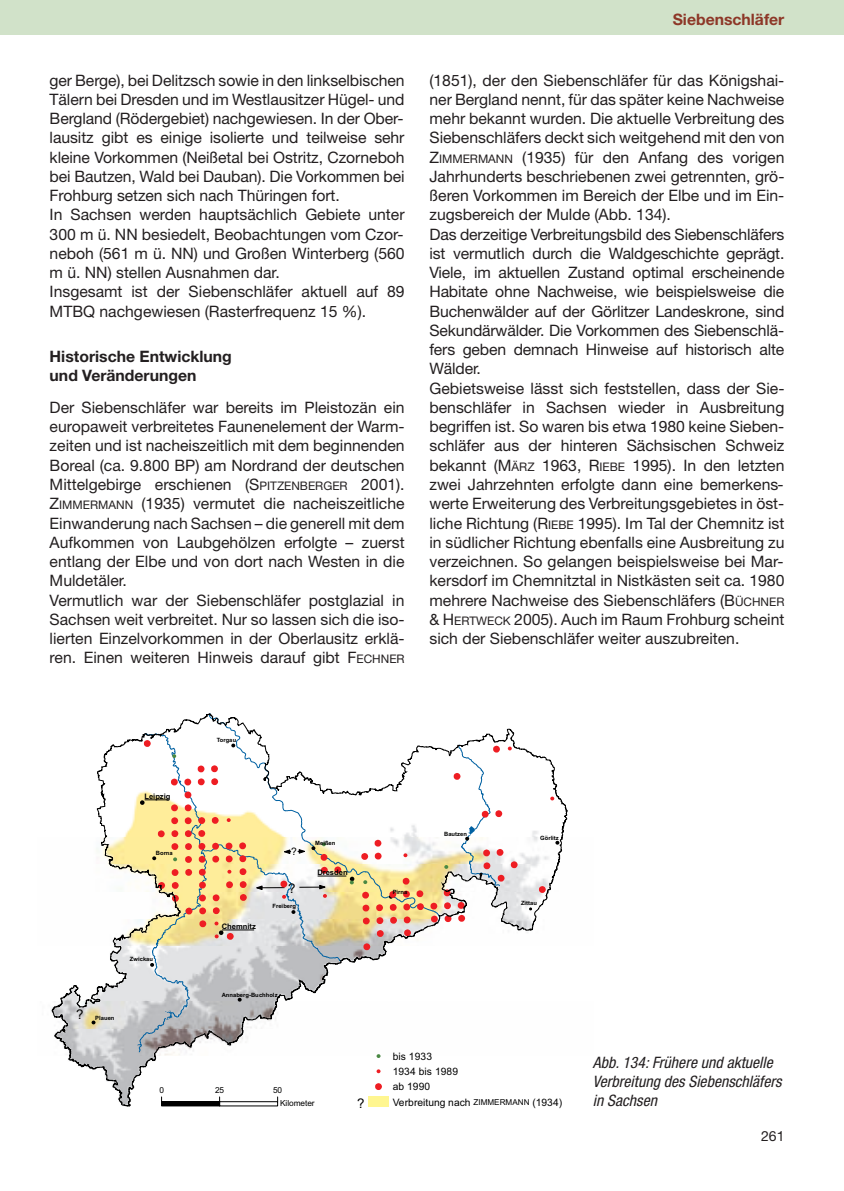
<style>
.page{position:relative;width:844px;height:1191px;background:#fff}
.page>*{position:absolute;margin:0;border:0;box-sizing:border-box;transform-origin:0 0}
.t1{font:15.75px/19.2px "Helvetica Neue";color:#231f20}
.t2{font:italic condensed 15.75px/19.2px "Helvetica Neue";color:#231f20}
.t3{font:700 15.75px/19.2px "Helvetica Neue";color:#231f20}
.t4{font:700 15.75px "Helvetica Neue";color:#8d3727}
.t5{font:14px "Helvetica Neue";color:#231f20}
.t6{font:13.3px "Arial MT+T42+QTHJPN";color:#000}
.t7{font:10.33px/15.2px "Arial MT+T42+QTHJPN";letter-spacing:.01em;color:#000}
.t8{font:8.22px/12.8px "Arial MT+T42+QTHJPN";letter-spacing:-.005em;color:#000}
.t9{font:7.52px "Arial Bold MT+T42+JPDSXM";letter-spacing:-.005em;color:#000}
.t10{font:5.77px "Arial Bold MT+T42+JPDSXM";letter-spacing:-.005em;color:#000}
.s1{font-size:11.9px}
.s2{font-size:8.05px}
</style>
<div class="page">
<div style="left:0;top:0;width:843px;height:35px;background:#d1e2c9"></div>
<svg style="left:52px;top:739px;width:515px;height:367px"></svg>
<div style="left:161px;top:1101px;width:58px;height:5px;background:#000"></div>
<div style="left:219px;top:1101px;width:59px;height:5px;border:1px solid #000"></div>
<svg style="left:137px;top:713px;width:380px;height:345px"></svg>
<svg style="left:376px;top:1069px;width:4px;height:4px"></svg>
<svg style="left:375px;top:1083px;width:7px;height:7px"></svg>
<div style="left:368px;top:1097px;width:21px;height:10px;background:#fff690"></div>
<p class="t1" style="left:50px;top:72px;width:356px">ger Berge), bei Delitzsch sowie in den linkselbischen Tälern bei Dresden und im Westlausitzer Hügel- und Bergland (Rödergebiet) nachgewiesen. In der Ober&shy;lausitz gibt es einige isolierte und teilweise sehr kleine Vorkommen (Neißetal bei Ostritz, Czorneboh bei Bautzen, Wald bei Dauban). Die Vorkommen bei Frohburg setzen sich nach Thüringen fort.<br>In Sachsen werden hauptsächlich Gebiete unter 300 m ü. NN besiedelt, Beobachtungen vom Czor&shy;neboh (561 m ü. NN) und Großen Winterberg (560 m ü. NN) stellen Ausnahmen dar.<br>Insgesamt ist der Siebenschläfer aktuell auf 89<br>MTBQ nachgewiesen (Rasterfrequenz 15 %).</p>
<p class="t3" style="left:50px;top:348px;width:184px">Historische Entwicklung und Veränderungen</p>
<p class="t1" style="left:50px;top:399px;width:356px">Der Siebenschläfer war bereits im Pleistozän ein europaweit verbreitetes Faunenelement der Warm&shy;zeiten und ist nacheiszeitlich mit dem beginnenden Boreal (ca. 9.800 BP) am Nordrand der deutschen Mittelgebirge erschienen (S<span class="s1">PITZENBERGER</span> 2001).<br>Z<span class="s1">IMMERMANN</span> (1935) vermutet die nacheiszeitliche Einwanderung nach Sachsen – die generell mit dem Aufkommen von Laubgehölzen erfolgte – zuerst entlang der Elbe und von dort nach Westen in die Muldetäler.<br>Vermutlich war der Siebenschläfer postglazial in Sachsen weit verbreitet. Nur so lassen sich die iso&shy;lierten Einzelvorkommen in der Oberlausitz erklä&shy;ren. Einen weiteren Hinweis darauf gibt F<span class="s1">ECHNER</span></p>
<p class="t4" style="left:672px;top:14px;width:113px">Siebenschläfer</p>
<p class="t1" style="left:429px;top:72px;width:356px">(1851), der den Siebenschläfer für das Königshai&shy;ner Bergland nennt, für das später keine Nachweise mehr bekannt wurden. Die aktuelle Verbreitung des Siebenschläfers deckt sich weitgehend mit den von Z<span class="s1">IMMERMANN</span> (1935) für den Anfang des vorigen Jahrhunderts beschriebenen zwei getrennten, grö&shy;ßeren Vorkommen im Bereich der Elbe und im Ein&shy;zugsbereich der Mulde (Abb. 134).<br>Das derzeitige Verbreitungsbild des Siebenschläfers ist vermutlich durch die Waldgeschichte geprägt.<br>Viele, im aktuellen Zustand optimal erscheinende Habitate ohne Nachweise, wie beispielsweise die Buchenwälder auf der Görlitzer Landeskrone, sind Sekundärwälder. Die Vorkommen des Siebenschlä&shy;fers geben demnach Hinweise auf historisch alte Wälder.<br>Gebietsweise lässt sich feststellen, dass der Sie&shy;benschläfer in Sachsen wieder in Ausbreitung begriffen ist. So waren bis etwa 1980 keine Sieben&shy;schläfer aus der hinteren Sächsischen Schweiz bekannt (M<span class="s1">ÄRZ</span> 1963, R<span class="s1">IEBE</span> 1995). In den letzten zwei Jahrzehnten erfolgte dann eine bemerkens&shy;werte Erweiterung des Verbreitungsgebietes in öst&shy;liche Richtung (R<span class="s1">IEBE</span> 1995). Im Tal der Chemnitz ist in südlicher Richtung ebenfalls eine Ausbreitung zu verzeichnen. So gelangen beispielsweise bei Mar&shy;kersdorf im Chemnitztal in Nistkästen seit ca. 1980 mehrere Nachweise des Siebenschläfers (B<span class="s1">ÜCHNER </span>&amp; H<span class="s1">ERTWECK</span> 2005). Auch im Raum Frohburg scheint sich der Siebenschläfer weiter auszubreiten.</p>
<p class="t9" style="left:144px;top:793px;width:27px">Leipzig</p>
<p class="t10" style="left:156px;top:851px;width:18px">Borna</p>
<p class="t10" style="left:130px;top:957px;width:25px">Zwickau</p>
<p class="t6" style="left:76px;top:1007px;width:9px">?</p>
<p class="t10" style="left:95px;top:1015px;width:21px">Plauen</p>
<p class="t10" style="left:217px;top:738px;width:21px">Torgau</p>
<p class="t9" style="left:222px;top:923px;width:35px">Chemnitz</p>
<p class="t7" style="left:291px;top:844px;width:7px">?</p>
<p class="t6" style="left:288px;top:880px;width:9px">?</p>
<p class="t10" style="left:272px;top:904px;width:25px">Freiberg</p>
<p class="t10" style="left:315px;top:841px;width:22px">Meißen</p>
<p class="t9" style="left:317px;top:869px;width:32px">Dresden</p>
<p class="t10" style="left:222px;top:993px;width:57px">Annaberg-Buchholz</p>
<p class="t10" style="left:392px;top:890px;width:16px">Pirna</p>
<p class="t10" style="left:444px;top:832px;width:24px">Bautzen</p>
<p class="t10" style="left:540px;top:836px;width:20px">Görlitz</p>
<p class="t10" style="left:521px;top:901px;width:17px">Zittau</p>
<p class="t8" style="left:159px;top:1084px;width:6px">0</p>
<p class="t8" style="left:215px;top:1084px;width:11px">25</p>
<p class="t8" style="left:280px;top:1084px;width:36px;text-indent:-7px">50<br>Kilometer</p>
<p class="t6" style="left:357px;top:1095px;width:9px">?</p>
<p class="t7" style="left:392px;top:1049px;width:171px">bis 1933<br>1934 bis 1989<br>ab 1990<br>Verbreitung nach <span class="s2">ZIMMERMANN</span> (1934)</p>
<p class="t2" style="left:592px;top:1054px;width:193px">Abb.134:Frühere und aktuelle<br>Verbreitung des Siebenschläfers in Sachsen</p>
<p class="t5" style="left:760px;top:1131px;width:25px">261</p>
</div>
